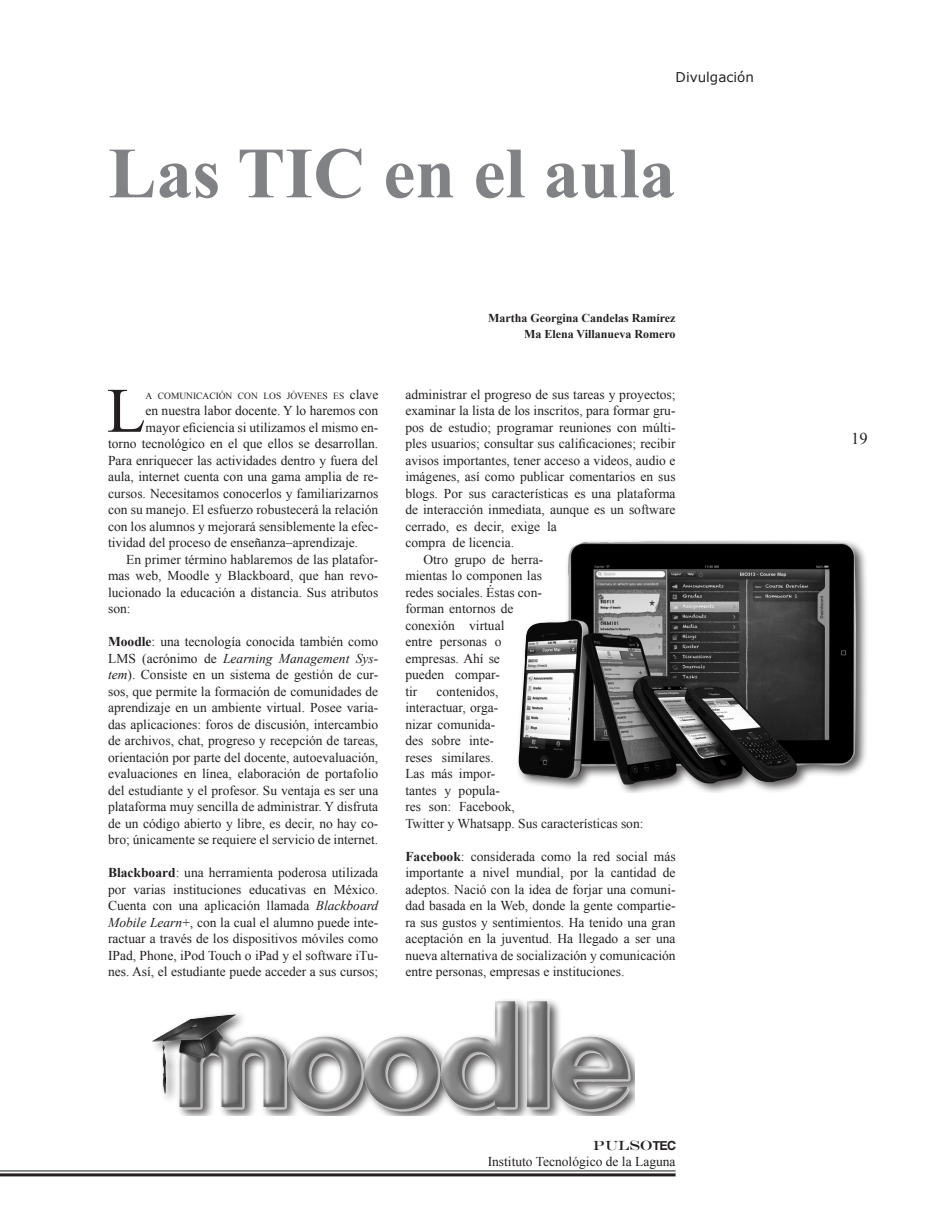
<style>
.page{position:relative;width:932px;height:1208px;background:#fff}
.page>*{position:absolute;margin:0;border:0;box-sizing:border-box;transform-origin:0 0}
.TITULO_PRINCIPAL{font:700 72px "Times New Roman";color:#808285}
.PARRAFO_INICIAL{font:63.3px "Times New Roman";color:#231f20}
.t1{font:16.5px "Times New Roman";color:#231f20}
.PARRAFO_NORMAL_SIN_S{font:13.5px/16.5px "Times New Roman";color:#231f20;text-align:justify}
.PARRAFO_NORMAL{font:13.5px/16.5px "Times New Roman";color:#231f20}
.PARRAFO_INICIAL-2{font:13.5px "Times New Roman";color:#231f20}
.t2{font:13.5px "Verdana";color:#231f20}
.t3{font:13.5px "Engravers";color:#231f20}
.AUTOR{font:700 12px "Times New Roman";color:#231f20}
.PARRAFO_INICIAL-3{font:9.45px "Times New Roman";color:#231f20}
.s1{font-size:13.5px}
.s2{font-weight:700}
.s3{font-style:italic}
.s4{font-family:"Coolvetica Rg"}
</style>
<div class="page">
<hr style="left:0;top:1173px;width:675px;height:3px;background:#231f20">
<hr style="left:0;top:1170px;width:675px;height:1px;background:#231f20">
<img style="left:152px;top:1000px;width:482px;height:115px">
<div style="left:515px;top:541px;width:352px;height:251px;background:#231f20;opacity:.75"></div>
<img style="left:516px;top:541px;width:340px;height:243px">
<p class="t2" style="left:675px;top:68px;width:80px">Divulgación</p>
<p class="TITULO_PRINCIPAL" style="left:108px;top:123px;width:568px">Las TIC en el aula</p>
<p class="PARRAFO_INICIAL" style="left:107px;top:368px;width:40px">L</p>
<p class="PARRAFO_INICIAL-3" style="left:145px;top:389px;width:234px">A COMUNICACIÓN CON LOS JÓVENES ES <span class="s1">clave</span></p>
<p class="PARRAFO_INICIAL-2" style="left:145px;top:402px;width:234px">en nuestra labor docente. Y lo haremos con</p>
<p class="PARRAFO_INICIAL-2" style="left:145px;top:418px;width:234px">mayor eficiencia si utilizamos el mismo en-</p>
<p class="PARRAFO_INICIAL-2" style="left:108px;top:435px;width:272px">torno tecnológico en el que ellos se desarrollan.</p>
<p class="PARRAFO_INICIAL-2" style="left:108px;top:451px;width:272px">Para enriquecer las actividades dentro y fuera del</p>
<p class="PARRAFO_INICIAL-2" style="left:108px;top:468px;width:271px">aula, internet cuenta con una gama amplia de re-</p>
<p class="PARRAFO_INICIAL-2" style="left:108px;top:484px;width:272px">cursos. Necesitamos conocerlos y familiarizarnos</p>
<p class="PARRAFO_INICIAL-2" style="left:108px;top:501px;width:272px">con su manejo. El esfuerzo robustecerá la relación</p>
<p class="PARRAFO_INICIAL-2" style="left:108px;top:517px;width:271px">con los alumnos y mejorará sensiblemente la efec-</p>
<p class="PARRAFO_INICIAL-2" style="left:108px;top:534px;width:252px">tividad del proceso de enseñanza–aprendizaje.</p>
<p class="PARRAFO_NORMAL" style="left:108px;top:551px;width:271px;text-align:justify;text-indent:18px">En primer término hablaremos de las platafor&shy;mas web, Moodle y Blackboard, que han revo&shy;lucionado la educación a distancia. Sus atributos son:</p>
<p class="PARRAFO_NORMAL_SIN_S" style="left:108px;top:633px;width:272px"><span class="s2">Moodle</span>: una tecnología conocida también como LMS (acrónimo de <span class="s3">Learning Management Sys&shy;tem</span>). Consiste en un sistema de gestión de cur&shy;sos, que permite la formación de comunidades de aprendizaje en un ambiente virtual. Posee varia&shy;das aplicaciones: foros de discusión, intercambio de archivos, chat, progreso y recepción de tareas, orientación por parte del docente, autoevaluación, evaluaciones en línea, elaboración de portafolio del estudiante y el profesor. Su ventaja es ser una plataforma muy sencilla de administrar. Y disfruta de un código abierto y libre, es decir, no hay co&shy;bro; únicamente se requiere el servicio de internet.</p>
<p class="PARRAFO_NORMAL_SIN_S" style="left:108px;top:864px;width:272px"><span class="s2">Blackboard</span>: una herramienta poderosa utilizada por varias instituciones educativas en México.<br>Cuenta con una aplicación llamada <span class="s3">Blackboard Mobile Learn</span>+, con la cual el alumno puede inte&shy;ractuar a través de los dispositivos móviles como IPad, Phone, iPod Touch o iPad y el software iTu&shy;nes. Así, el estudiante puede acceder a sus cursos;</p>
<p class="AUTOR" style="left:488px;top:309px;width:189px">Martha Georgina Candelas Ramírez</p>
<p class="AUTOR" style="left:524px;top:326px;width:153px">Ma Elena Villanueva Romero</p>
<p class="PARRAFO_NORMAL_SIN_S" style="left:405px;top:386px;width:272px;text-align:left">administrar el progreso de sus tareas y proyectos; examinar la lista de los inscritos, para formar gru&shy;pos de estudio; programar reuniones con múlti&shy;ples usuarios; consultar sus calificaciones; recibir avisos importantes, tener acceso a videos, audio e imágenes, así como publicar comentarios en sus blogs. Por sus características es una plataforma de interacción inmediata, aunque es un software cerrado, es decir, exige la<br>compra de licencia.</p>
<p class="PARRAFO_NORMAL" style="left:405px;top:551px;width:139px;text-indent:18px">Otro grupo de herra&shy;mientas lo componen las redes sociales. Éstas con&shy;forman entornos de conexión virtual<br>entre personas o empresas. Ahí se<br>pueden compar-<br>tir</p>
<p class="PARRAFO_NORMAL" style="left:405px;top:683px;width:240px;text-indent:31px">contenidos,<br>interactuar, orga-<br>nizar comunida-<br>des sobre inte-<br>reses similares.<br>Las más impor-<br>tantes y popula-<br>res son: Facebook,<br>Twitter y Whatsapp. Sus características son:</p>
<p class="PARRAFO_NORMAL_SIN_S" style="left:405px;top:848px;width:272px"><span class="s2">Facebook</span>: considerada como la red social más importante a nivel mundial, por la cantidad de adeptos. Nació con la idea de forjar una comuni&shy;dad basada en la Web, donde la gente compartie&shy;ra sus gustos y sentimientos. Ha tenido una gran aceptación en la juventud. Ha llegado a ser una nueva alternativa de socialización y comunicación entre personas, empresas e instituciones.</p>
<p class="t3" style="left:593px;top:1137px;width:84px">PULSO<span class="s4">TEC</span></p>
<p class="PARRAFO_NORMAL_SIN_S" style="left:487px;top:1153px;width:189px">Instituto Tecnológico de la Laguna</p>
<p class="t1" style="left:850px;top:427px;width:18px">19</p>
</div>
